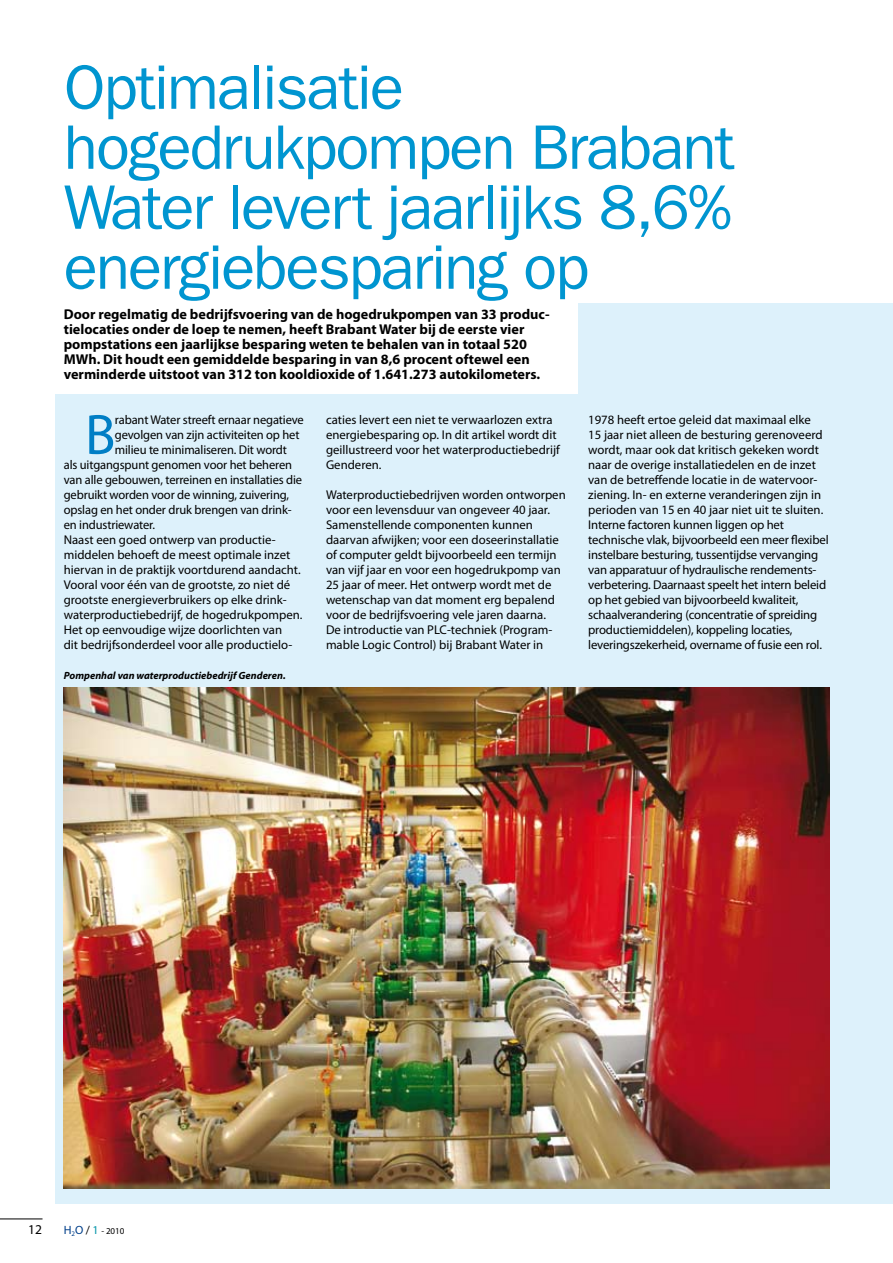
<style>
.page{position:relative;width:893px;height:1263px;background:#fff}
.page>*{position:absolute;margin:0;border:0;box-sizing:border-box;transform-origin:0 0}
.t1{font:63px/60px "ITC Franklin Gothic Std";letter-spacing:-.03em;color:#0095d0}
.t2{font:57.3px "Myriad Pro";color:#007ec5}
.t3{font:700 14.25px/15px "Myriad Pro";color:#000}
.t4{font:13.5px "Myriad Pro";color:#000}
.t5{font:12.75px/15px "Myriad Pro";color:#000}
.t6{font:italic 700 10.5px "Myriad Pro";color:#000}
.t7{font:9px "Myriad Pro";color:#000}
.s1{font-size:12px;color:#003f8a}
.s2{font-size:12px}
.s3{font-size:12px;color:#0094a8}
</style>
<div class="page">
<hr style="left:0;top:1219px;width:43px;height:1px;background:#000">
<div style="left:55px;top:304px;width:838px;height:900px;background:#ddf1fb"></div>
<div style="left:0;top:289px;width:578px;height:105px;background:#fff"></div>
<img style="left:64px;top:687px;width:765px;height:502px">
<h1 class="t1" style="left:64px;top:58px;width:672px">Optimalisatie hogedrukpompen Brabant<br>Water levert jaarlijks 8,6% energiebesparing op</h1>
<p class="t3" style="left:64px;top:307px;width:487px">Door regelmatig de bedrijfsvoering van de hogedrukpompen van 33 produc&shy;tielocaties onder de loep te nemen, heeft Brabant Water bij de eerste vier pompstations een jaarlijkse besparing weten te behalen van in totaal 520<br>MWh. Dit houdt een gemiddelde besparing in van 8,6 procent oftewel een verminderde uitstoot van 312 ton kooldioxide of 1.641.273 autokilometers.</p>
<h2 class="t2" style="left:85px;top:403px;width:25px">B</h2>
<p class="t5" style="left:115px;top:412px;width:190px">rabant Water streeft ernaar negatieve</p>
<p class="t5" style="left:115px;top:427px;width:186px">gevolgen van zijn activiteiten op het</p>
<p class="t5" style="left:115px;top:442px;width:174px">milieu te minimaliseren. Dit wordt</p>
<p class="t5" style="left:64px;top:457px;width:230px">als uitgangspunt genomen voor het beheren</p>
<p class="t5" style="left:64px;top:472px;width:240px">van alle gebouwen, terreinen en installaties die</p>
<p class="t5" style="left:64px;top:487px;width:227px">gebruikt worden voor de winning, zuivering,</p>
<p class="t5" style="left:64px;top:502px;width:229px">opslag en het onder druk brengen van drink-</p>
<p class="t5" style="left:64px;top:517px;width:93px">en industriewater.</p>
<p class="t5" style="left:64px;top:532px;width:214px">Naast een goed ontwerp van productie-</p>
<p class="t5" style="left:64px;top:547px;width:228px">middelen behoeft de meest optimale inzet</p>
<p class="t5" style="left:64px;top:562px;width:238px">hiervan in de praktijk voortdurend aandacht.</p>
<p class="t5" style="left:64px;top:577px;width:228px">Vooral voor één van de grootste, zo niet dé</p>
<p class="t5" style="left:64px;top:592px;width:224px">grootste energieverbruikers op elke drink-</p>
<p class="t5" style="left:64px;top:607px;width:240px">waterproductiebedrijf, de hogedrukpompen.</p>
<p class="t5" style="left:64px;top:622px;width:220px">Het op eenvoudige wijze doorlichten van</p>
<p class="t5" style="left:64px;top:637px;width:230px">dit bedrijfsonderdeel voor alle productielo-</p>
<p class="t6" style="left:64px;top:669px;width:223px">Pompenhal van waterproductiebedrijf Genderen.</p>
<p class="t5" style="left:326px;top:412px;width:236px">caties levert een niet te verwaarlozen extra energiebesparing op. I n dit artikel wordt dit geillustreerd voor het waterproductiebedrijf Genderen.</p>
<p class="t5" style="left:326px;top:487px;width:241px">Waterproductiebedrijven worden ontworpen voor een levensduur van ongeveer 40 jaar.<br>Samenstellende componenten kunnen daarvan afwijken; voor een doseerinstallatie of computer geldt bijvoorbeeld een termijn van vijf jaar en voor een hogedrukpomp van 25 jaar of meer. Het ontwerp wordt met de wetenschap van dat moment erg bepalend voor de bedrijfsvoering vele jaren daarna.<br>De introductie van PLC-techniek (Program&shy;mable Logic Control) bij Brabant Water in</p>
<p class="t5" style="left:588px;top:412px;width:242px">1978 heeft ertoe geleid dat maximaal elke<br>15 jaar niet alleen de besturing gerenoveerd wordt, maar ook dat kritisch gekeken wordt naar de overige installatiedelen en de inzet van de betreffende locatie in de watervoor&shy;ziening. I n- en externe veranderingen zijn in perioden van 15 en 40 jaar niet uit te sluiten.<br>I nterne factoren kunnen liggen op het technische vlak, bijvoorbeeld een meer flexibel instelbare besturing, tussentijdse vervanging van apparatuur of hydraulische rendements&shy;verbetering. Daarnaast speelt het intern beleid op het gebied van bijvoorbeeld kwaliteit, schaalverandering (concentratie of spreiding productiemiddelen), koppeling locaties, leveringszekerheid, overname of fusie een rol.</p>
<p class="t4" style="left:28px;top:1222px;width:15px">12</p>
<p class="t7" style="left:64px;top:1226px;width:62px"><span class="s1">H</span><sub>2</sub><span class="s1">O</span> <span class="s2">/</span> <span class="s3">1</span> - 2010</p>
</div>
